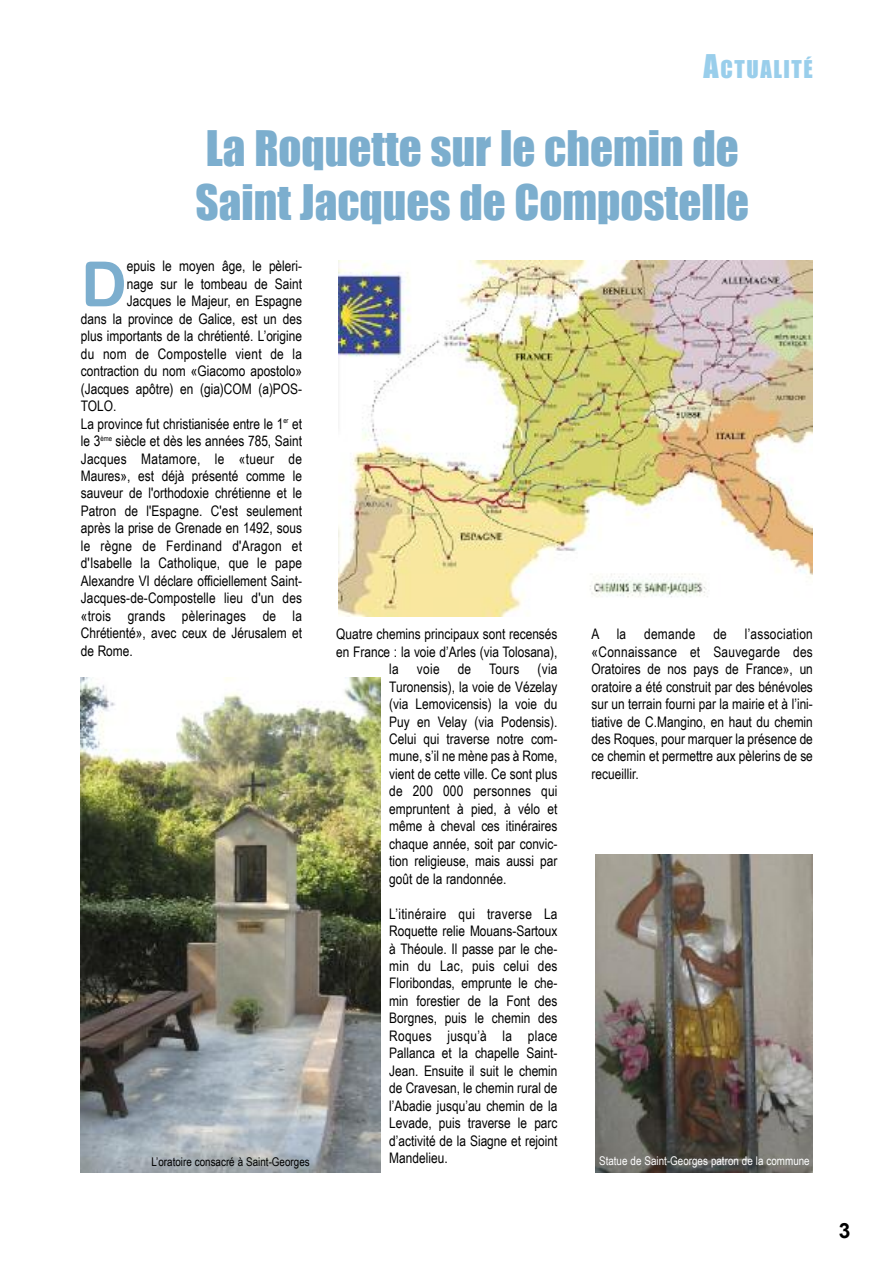
<style>
.page{position:relative;width:893px;height:1263px;background:#fff}
.page>*{position:absolute;margin:0;border:0;box-sizing:border-box;transform-origin:0 0}
.t1{font:62.4px "Arial Rounded MT Bold";color:#7caece}
.t2{font:45px/54px "Impact";color:#7caece}
.t3{font:22.5px "Impact";letter-spacing:.07em;color:#99ceeb}
.t4{font:700 21px "Arial";color:#000}
.t5{font:14.55px/17.4px "Arial Narrow";color:#000;text-align:justify}
.t6{font:14.55px "Arial Narrow";letter-spacing:.02em;color:#000}
.t7{font:12px "Arial Narrow";color:#fff}
.t8{font:12px "Arial Narrow";color:#000}
.s1{font-size:30px}
</style>
<div class="page">
<img style="left:595px;top:854px;width:218px;height:319px">
<img style="left:338px;top:261px;width:475px;height:356px">
<img style="left:81px;top:677px;width:299px;height:496px">
<h3 class="t3" style="left:703px;top:55px;width:111px"><span class="s1">a</span>ctualIté</h3>
<h2 class="t2" style="left:196px;top:121px;width:555px">la roquette sur le chemin de saint Jacques de compostelle</h2>
<h1 class="t1" style="left:81px;top:247px;width:48px">D</h1>
<p class="t5" style="left:127px;top:257px;width:177px">epuis le moyen âge, le pèleri-</p>
<p class="t5" style="left:127px;top:275px;width:177px">nage sur le tombeau de Saint</p>
<p class="t5" style="left:127px;top:292px;width:177px">Jacques le Majeur, en Espagne</p>
<p class="t5" style="left:81px;top:310px;width:223px">dans la province de Galice, est un des</p>
<p class="t5" style="left:81px;top:327px;width:223px">plus importants de la chrétienté. L’origine</p>
<p class="t6" style="left:81px;top:345px;width:223px">du nom de Compostelle vient de la</p>
<p class="t5" style="left:81px;top:362px;width:223px">contraction du nom «Giacomo apostolo»</p>
<p class="t5" style="left:81px;top:380px;width:223px">(Jacques apôtre) en (gia)COM (a)POS-</p>
<p class="t5" style="left:81px;top:397px;width:37px">TOLO.</p>
<p class="t5" style="left:81px;top:415px;width:223px">La province fut christianisée entre le 1<sup>er</sup> et</p>
<p class="t5" style="left:81px;top:432px;width:223px">le 3<sup>ème</sup> siècle et dès les années 785, Saint</p>
<p class="t6" style="left:81px;top:450px;width:223px">Jacques Matamore, le «tueur de</p>
<p class="t5" style="left:81px;top:467px;width:223px">Maures», est déjà présenté comme le</p>
<p class="t5" style="left:81px;top:484px;width:223px">sauveur de l'orthodoxie chrétienne et le</p>
<p class="t5" style="left:81px;top:502px;width:223px">Patron de l'Espagne. C'est seulement</p>
<p class="t5" style="left:81px;top:519px;width:223px">après la prise de Grenade en 1492, sous</p>
<p class="t6" style="left:81px;top:537px;width:223px">le règne de Ferdinand d'Aragon et</p>
<p class="t5" style="left:81px;top:554px;width:223px">d'Isabelle la Catholique, que le pape</p>
<p class="t5" style="left:81px;top:572px;width:223px">Alexandre VI déclare officiellement Saint-</p>
<p class="t5" style="left:81px;top:589px;width:223px">Jacques-de-Compostelle lieu d'un des</p>
<p class="t6" style="left:81px;top:607px;width:223px">«trois grands pèlerinages de la</p>
<p class="t5" style="left:81px;top:624px;width:223px">Chrétienté», avec ceux de Jérusalem et</p>
<p class="t5" style="left:81px;top:642px;width:54px">de Rome.</p>
<p class="t5" style="left:336px;top:625px;width:223px">Quatre chemins principaux sont recensés</p>
<p class="t5" style="left:336px;top:643px;width:223px">en France : la voie d’Arles (via Tolosana),</p>
<p class="t6" style="left:389px;top:660px;width:170px">la voie de Tours (via</p>
<p class="t5" style="left:389px;top:678px;width:170px">Turonensis), la voie de Vézelay</p>
<p class="t5" style="left:389px;top:695px;width:170px">(via Lemovicensis) la voie du</p>
<p class="t5" style="left:389px;top:712px;width:170px">Puy en Velay (via Podensis).</p>
<p class="t5" style="left:389px;top:730px;width:170px">Celui qui traverse notre com-</p>
<p class="t5" style="left:389px;top:747px;width:170px">mune, s’il ne mène pas à Rome,</p>
<p class="t5" style="left:389px;top:765px;width:170px">vient de cette ville. Ce sont plus</p>
<p class="t6" style="left:389px;top:783px;width:170px">de 200 000 personnes qui</p>
<p class="t5" style="left:389px;top:800px;width:170px">empruntent à pied, à vélo et</p>
<p class="t5" style="left:389px;top:817px;width:170px">même à cheval ces itinéraires</p>
<p class="t5" style="left:389px;top:835px;width:170px">chaque année, soit par convic-</p>
<p class="t5" style="left:389px;top:852px;width:170px">tion religieuse, mais aussi par</p>
<p class="t5" style="left:389px;top:870px;width:119px">goût de la randonnée.</p>
<p class="t5" style="left:389px;top:905px;width:170px">L’itinéraire qui traverse La Roquette relie Mouans-Sartoux à Théoule. Il passe par le che&shy;min du Lac, puis celui des Floribondas, emprunte le che&shy;min forestier de la Font des Borgnes, puis le chemin des Roques jusqu’à la place Pallanca et la chapelle Saint-Jean. Ensuite il suit le chemin de Cravesan, le chemin rural de l’Abadie jusqu’au chemin de la Levade, puis traverse le parc d’activité de la Siagne et rejoint Mandelieu.</p>
<p class="t5" style="left:592px;top:625px;width:223px">A la demande de l’association «Connaissance et Sauvegarde des Oratoires de nos pays de France», un oratoire a été construit par des bénévoles sur un terrain fourni par la mairie et à l’ini&shy;tiative de C.Mangino, en haut du chemin des Roques, pour marquer la présence de ce chemin et permettre aux pèlerins de se recueillir.</p>
<p class="t8" style="left:151px;top:1154px;width:160px">L’oratoire consacré à Saint-Georges</p>
<p class="t7" style="left:599px;top:1154px;width:212px">Statue de Saint-Georges patron de la commune</p>
<h3 class="t4" style="left:839px;top:1219px;width:13px">3</h3>
</div>
